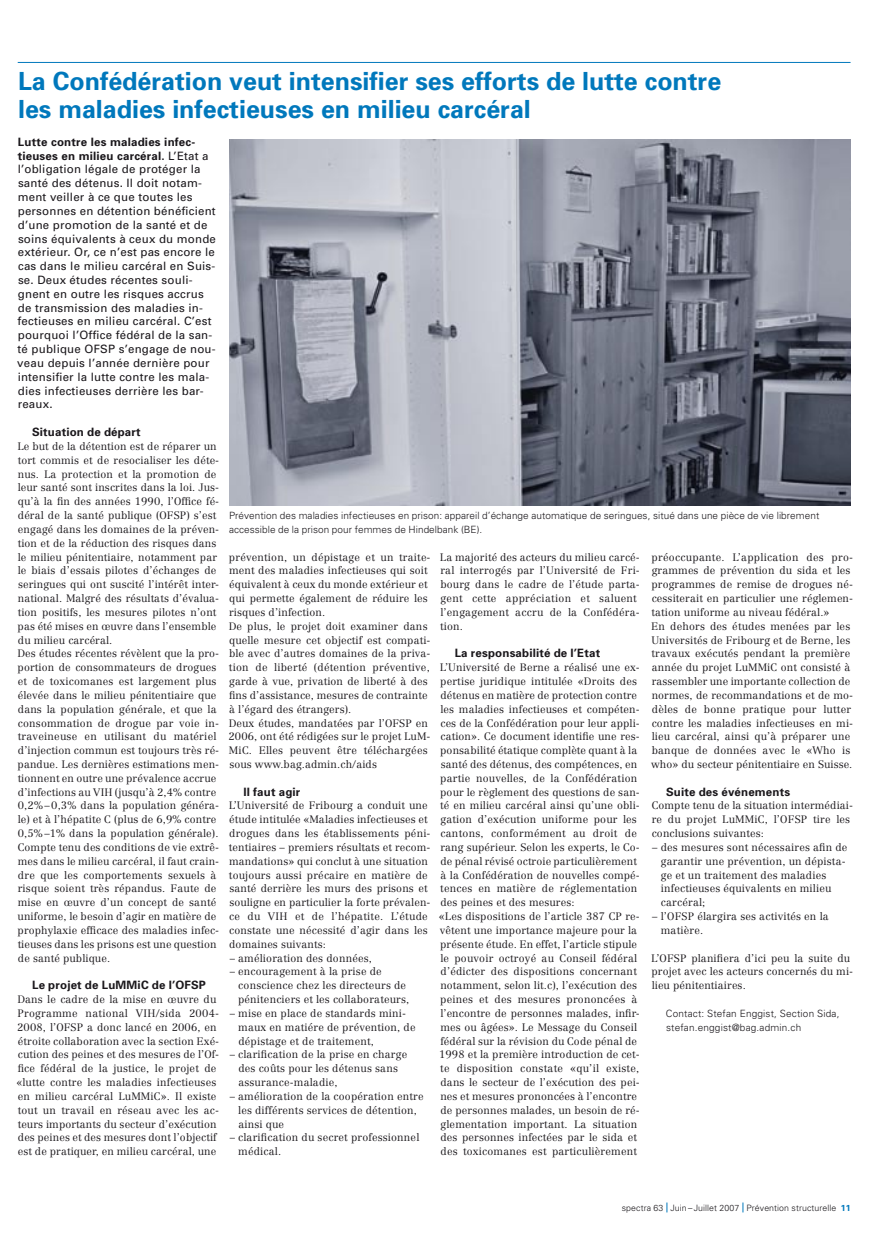
<style>
.page{position:relative;width:886px;height:1241px;background:#fff}
.page>*{position:absolute;margin:0;border:0;box-sizing:border-box;transform-origin:0 0}
.t1{font:700 25px/27.6px "Univers";color:#0078bc}
.t2{font:11.5px/13.9px "Univers";letter-spacing:.015em;color:#1a171b}
.t3{font:700 11.5px "Univers";letter-spacing:.015em;color:#1a171b}
.t4{font:300 10.62px/13.9px "Centennial";letter-spacing:.01em;color:#1a171b}
.t5{font:300 10px/13.9px "Univers";letter-spacing:.005em;color:#1a171b}
.t6{font:300 8.75px "Univers";letter-spacing:.01em;color:#1a171b}
.s1{font-weight:700}
.s2{font-weight:700;color:#0078bc}
</style>
<div class="page">
<hr style="left:18px;top:62px;width:832px;height:1px;background:#0078bc">
<img style="left:229px;top:140px;width:621px;height:365px">
<h1 class="t1" style="left:18px;top:67px;width:705px">La Confédération veut intensifier ses efforts de lutte contre les maladies infectieuses en milieu carcéral</h1>
<p class="t2" style="left:17px;top:134px;width:200px"><span class="s1">Lutte contre les maladies infec&shy;tieuses en milieu carcéral.</span> L’Etat a l’obligation légale de protéger la santé des détenus. Il doit notam&shy;ment veiller à ce que toutes les personnes en détention bénéficient d’une promotion de la santé et de soins équivalents à ceux du monde extérieur. Or, ce n’est pas encore le cas dans le milieu carcéral en Suis&shy;se. Deux études récentes souli&shy;gnent en outre les risques accrus de transmission des maladies in&shy;fectieuses en milieu carcéral. C’est pourquoi l’Office fédéral de la san&shy;té publique OFSP s’engage de nou&shy;veau depuis l’année dernière pour intensifier la lutte contre les mala&shy;dies infectieuses derrière les bar&shy;reaux.</p>
<p class="t3" style="left:32px;top:424px;width:110px">Situation de départ</p>
<p class="t4" style="left:17px;top:439px;width:203px">Le but de la détention est de réparer un tort commis et de resocialiser les déte&shy;nus. La protection et la promotion de leur santé sont inscrites dans la loi. Jus&shy;qu’à la fin des années 1990, l’Office fé&shy;déral de la santé publique (OFSP) s’est engagé dans les domaines de la préven&shy;tion et de la réduction des risques dans le milieu pénitentiaire, notamment par le biais d’essais pilotes d’échanges de seringues qui ont suscité l’intérêt inter&shy;national. Malgré des résultats d’évalua&shy;tion positifs, les mesures pilotes n’ont pas été mises en œuvre dans l’ensemble du milieu carcéral.<br>Des études récentes révèlent que la pro&shy;portion de consommateurs de drogues et de toxicomanes est largement plus élevée dans le milieu pénitentiaire que dans la population générale, et que la consommation de drogue par voie in&shy;traveineuse en utilisant du matériel d’injection commun est toujours très ré&shy;pandue. Les dernières estimations men&shy;tionnent en outre une prévalence accrue d’infections au VIH (jusqu’à 2,4% contre 0,2% –0,3% dans la population généra&shy;le) et à l’hépatite C (plus de 6,9% contre 0,5% –1% dans la population générale).<br>Compte tenu des conditions de vie extrê&shy;mes dans le milieu carcéral, il faut crain&shy;dre que les comportements sexuels à risque soient très répandus. Faute de mise en œuvre d’un concept de santé uniforme, le besoin d’agir en matière de prophylaxie efficace des maladies infec&shy;tieuses dans les prisons est une question de santé publique.</p>
<p class="t3" style="left:32px;top:977px;width:175px">Le projet de LuMMiC de l’OFSP</p>
<p class="t4" style="left:16px;top:992px;width:204px">Dans le cadre de la mise en œuvre du Programme national VIH/sida 2004- 2008, l’OFSP a donc lancé en 2006, en étroite collaboration avec la section Exé&shy;cution des peines et des mesures de l’Of&shy;fice fédéral de la justice, le projet de «lutte contre les maladies infectieuses en milieu carcéral LuMMiC». Il existe tout un travail en réseau avec les ac&shy;teurs importants du secteur d’exécution des peines et des mesures dont l’objectif est de pratiquer, en milieu carcéral, une</p>
<p class="t5" style="left:229px;top:508px;width:592px">Prévention des maladies infectieuses en prison: appareil d’échange automatique de seringues, situé dans une pièce de vie librement accessible de la prison pour femmes de Hindelbank (BE).</p>
<p class="t4" style="left:229px;top:549px;width:203px">prévention, un dépistage et un traite&shy;ment des maladies infectieuses qui soit équivalent à ceux du monde extérieur et qui permette également de réduire les risques d’infection.<br>De plus, le projet doit examiner dans quelle mesure cet objectif est compati&shy;ble avec d’autres domaines de la priva&shy;tion de liberté (détention préventive, garde à vue, privation de liberté à des fins d’assistance, mesures de contrainte à l’égard des étrangers).<br>Deux études, mandatées par l’OFSP en 2006, ont été rédigées sur le projet LuM-MiC. Elles peuvent être téléchargées sous www.bag.admin.ch/aids</p>
<p class="t3" style="left:243px;top:784px;width:58px">Il faut agir</p>
<p class="t4" style="left:229px;top:798px;width:203px">L’Université de Fribourg a conduit une étude intitulée «Maladies infectieuses et drogues dans les établissements péni&shy;tentiaires – premiers résultats et recom&shy;mandations» qui conclut à une situation toujours aussi précaire en matière de santé derrière les murs des prisons et souligne en particulier la forte prévalen&shy;ce du VIH et de l’hépatite. L’étude constate une nécessité d’agir dans les domaines suivants:</p>
<p class="t4" style="left:230px;top:950px;width:144px">– amélioration des données,</p>
<p class="t4" style="left:238px;top:964px;width:173px;text-indent:-8px">– encouragement à la prise de conscience chez les directeurs de pénitenciers et les collaborateurs,</p>
<p class="t4" style="left:238px;top:1005px;width:179px;text-indent:-9px">– mise en place de standards mini&shy;maux en matiére de prévention, de dépistage et de traitement,</p>
<p class="t4" style="left:238px;top:1047px;width:170px;text-indent:-9px">– clarification de la prise en charge des coûts pour les détenus sans assurance-maladie,</p>
<p class="t4" style="left:238px;top:1088px;width:187px;text-indent:-9px">– amélioration de la coopération entre les différents services de détention, ainsi que</p>
<p class="t4" style="left:238px;top:1130px;width:183px;text-indent:-9px">– clarification du secret professionnel médical.</p>
<p class="t4" style="left:440px;top:549px;width:201px">La majorité des acteurs du milieu carcé&shy;ral interrogés par l’Université de Fri&shy;bourg dans le cadre de l’étude parta&shy;gent cette appréciation et saluent l’engagement accru de la Confédéra&shy;tion.</p>
<p class="t3" style="left:455px;top:645px;width:147px">La responsabilité de l’Etat</p>
<p class="t4" style="left:439px;top:660px;width:202px">L’Université de Berne a réalisé une ex&shy;pertise juridique intitulée «Droits des détenus en matière de protection contre les maladies infectieuses et compéten&shy;ces de la Confédération pour leur appli&shy;cation». Ce document identifie une res&shy;ponsabilité étatique complète quant à la santé des détenus, des compétences, en partie nouvelles, de la Confédération pour le règlement des questions de san&shy;té en milieu carcéral ainsi qu’une obli&shy;gation d’exécution uniforme pour les cantons, conformément au droit de rang supérieur. Selon les experts, le Co&shy;de pénal révisé octroie particulièrement à la Confédération de nouvelles compé&shy;tences en matière de réglementation des peines et des mesures:<br>«Les dispositions de l’article 387 CP re&shy;vêtent une importance majeure pour la présente étude. En effet, l’article stipule le pouvoir octroyé au Conseil fédéral d’édicter des dispositions concernant notamment, selon lit.c), l’exécution des peines et des mesures prononcées à l’encontre de personnes malades, infir&shy;mes ou âgées». Le Message du Conseil fédéral sur la révision du Code pénal de 1998 et la première introduction de cet&shy;te disposition constate «qu’il existe, dans le secteur de l’exécution des pei&shy;nes et mesures prononcées à l’encontre de personnes malades, un besoin de ré&shy;glementation important. La situation des personnes infectées par le sida et des toxicomanes est particulièrement</p>
<p class="t4" style="left:651px;top:549px;width:203px">préoccupante. L’application des pro&shy;grammes de prévention du sida et les programmes de remise de drogues né&shy;cessiterait en particulier une réglemen&shy;tation uniforme au niveau fédéral.»<br>En dehors des études menées par les Universités de Fribourg et de Berne, les travaux exécutés pendant la première année du projet LuMMiC ont consisté à rassembler une importante collection de normes, de recommandations et de mo&shy;dèles de bonne pratique pour lutter contre les maladies infectieuses en mi&shy;lieu carcéral, ainsi qu’à préparer une banque de données avec le «Who is who» du secteur pénitentiaire en Suisse.</p>
<p class="t3" style="left:666px;top:784px;width:126px">Suite des événements</p>
<p class="t4" style="left:652px;top:798px;width:203px">Compte tenu de la situation intermédiai&shy;re du projet LuMMiC, l’OFSP tire les conclusions suivantes:</p>
<p class="t4" style="left:661px;top:840px;width:188px;text-indent:-9px">– des mesures sont nécessaires afin de garantir une prévention, un dépista&shy;ge et un traitement des maladies infectieuses équivalents en milieu carcéral;</p>
<p class="t4" style="left:661px;top:909px;width:169px;text-indent:-9px">– l’OFSP élargira ses activités en la matière.</p>
<p class="t4" style="left:651px;top:950px;width:203px">L’OFSP planifiera d’ici peu la suite du projet avec les acteurs concernés du mi&shy;lieu pénitentiaires.</p>
<p class="t5" style="left:666px;top:1005px;width:175px">Contact: Stefan Enggist, Section Sida, stefan.enggist@bag.admin.ch</p>
<p class="t6" style="left:622px;top:1201px;width:230px">spectra 63 Juin – Juillet 2007 Prévention structurelle <span class="s2">11</span></p>
</div>
